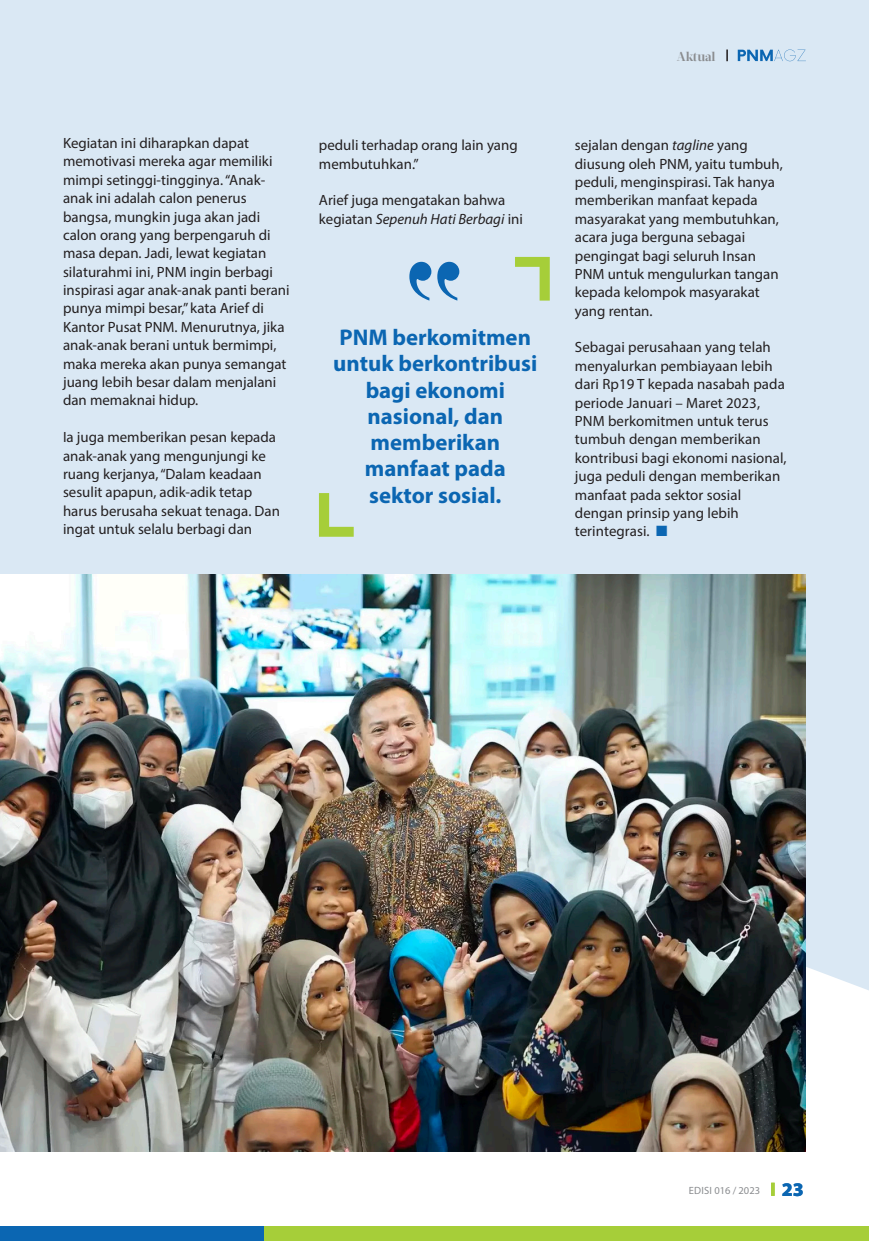
<style>
.page{position:relative;width:869px;height:1241px;background:#fff}
.page>*{position:absolute;margin:0;border:0;box-sizing:border-box;transform-origin:0 0}
.t1{font:700 22.75px/26.2px "Myriad Pro";color:#0b66b2;text-align:center}
.t2{font:900 19.25px "Myriad Pro";color:#0b66b2}
.t3{font:14.88px/18.4px "Myriad Pro";color:#231f20}
.t4{font:700 12.6px "Acta Display W04";letter-spacing:-.02em;color:#8a8c8f}
.t5{font:10.5px "Myriad Pro";color:#8a8c8f}
.s1{font-style:italic}
.s2{color:#0b66b2}
</style>
<div class="page">
<div style="left:0;top:0;width:868px;height:990px;background:#dae8f4"></div>
<div style="left:0;top:1225px;width:264px;height:15px;background:#0b66b2"></div>
<svg style="left:771px;top:1182px;width:3px;height:13px"></svg>
<div style="left:264px;top:1225px;width:604px;height:15px;background:#a6ce39"></div>
<svg style="left:726px;top:49px;width:1px;height:12px"></svg>
<svg style="left:737px;top:49px;width:68px;height:12px"></svg>
<img style="left:1px;top:574px;width:804px;height:577px">
<svg style="left:409px;top:262px;width:50px;height:38px;background:#78abd5"></svg>
<svg style="left:319px;top:493px;width:34px;height:43px"></svg>
<svg style="left:514px;top:257px;width:35px;height:43px;background:#c3dca3"></svg>
<p class="t3" style="left:63px;top:133px;width:228px">Kegiatan ini diharapkan dapat memotivasi mereka agar memiliki mimpi setinggi-tingginya. “Anak&shy;anak ini adalah calon penerus bangsa, mungkin juga akan jadi calon orang yang berpengaruh di masa depan. Jadi, lewat kegiatan silaturahmi ini, PNM ingin berbagi inspirasi agar anak-anak panti berani punya mimpi besar,” kata Arief di<br>Kantor Pusat PNM. Menurutnya, jika anak-anak berani untuk bermimpi, maka mereka akan punya semangat juang lebih besar dalam menjalani dan memaknai hidup.</p>
<p class="t3" style="left:63px;top:427px;width:218px">Ia juga memberikan pesan kepada anak-anak yang mengunjungi ke ruang kerjanya, “Dalam keadaan sesulit apapun, adik-adik tetap harus berusaha sekuat tenaga. Dan ingat untuk selalu berbagi dan</p>
<p class="t3" style="left:319px;top:136px;width:200px">peduli terhadap orang lain yang membutuhkan.”</p>
<p class="t3" style="left:319px;top:191px;width:205px">Arief juga mengatakan bahwa kegiatan <span class="s1">Sepenuh Hati Berbagi</span> ini</p>
<p class="t1" style="left:333px;top:323px;width:205px">PNM berkomitmen untuk berkontribusi bagi ekonomi nasional, dan memberikan manfaat pada sektor sosial.</p>
<p class="t4" style="left:676px;top:49px;width:40px">Aktual</p>
<p class="t3" style="left:574px;top:136px;width:209px">sejalan dengan <span class="s1">tagline</span> yang diusung oleh PNM, yaitu tumbuh, peduli, menginspirasi. Tak hanya memberikan manfaat kepada masyarakat yang membutuhkan, acara juga berguna sebagai pengingat bagi seluruh Insan<br>PNM untuk mengulurkan tangan kepada kelompok masyarakat yang rentan.</p>
<p class="t3" style="left:574px;top:338px;width:213px">Sebagai perusahaan yang telah menyalurkan pembiayaan lebih dari Rp19 T kepada nasabah pada periode Januari – Maret 2023,<br>PNM berkomitmen untuk terus tumbuh dengan memberikan kontribusi bagi ekonomi nasional, juga peduli dengan memberikan manfaat pada sektor sosial dengan prinsip yang lebih terintegrasi. <span class="s2">■</span></p>
<p class="t5" style="left:688px;top:1183px;width:73px">EDISI 016 / 2023</p>
<p class="t2" style="left:781px;top:1178px;width:24px">23</p>
</div>
